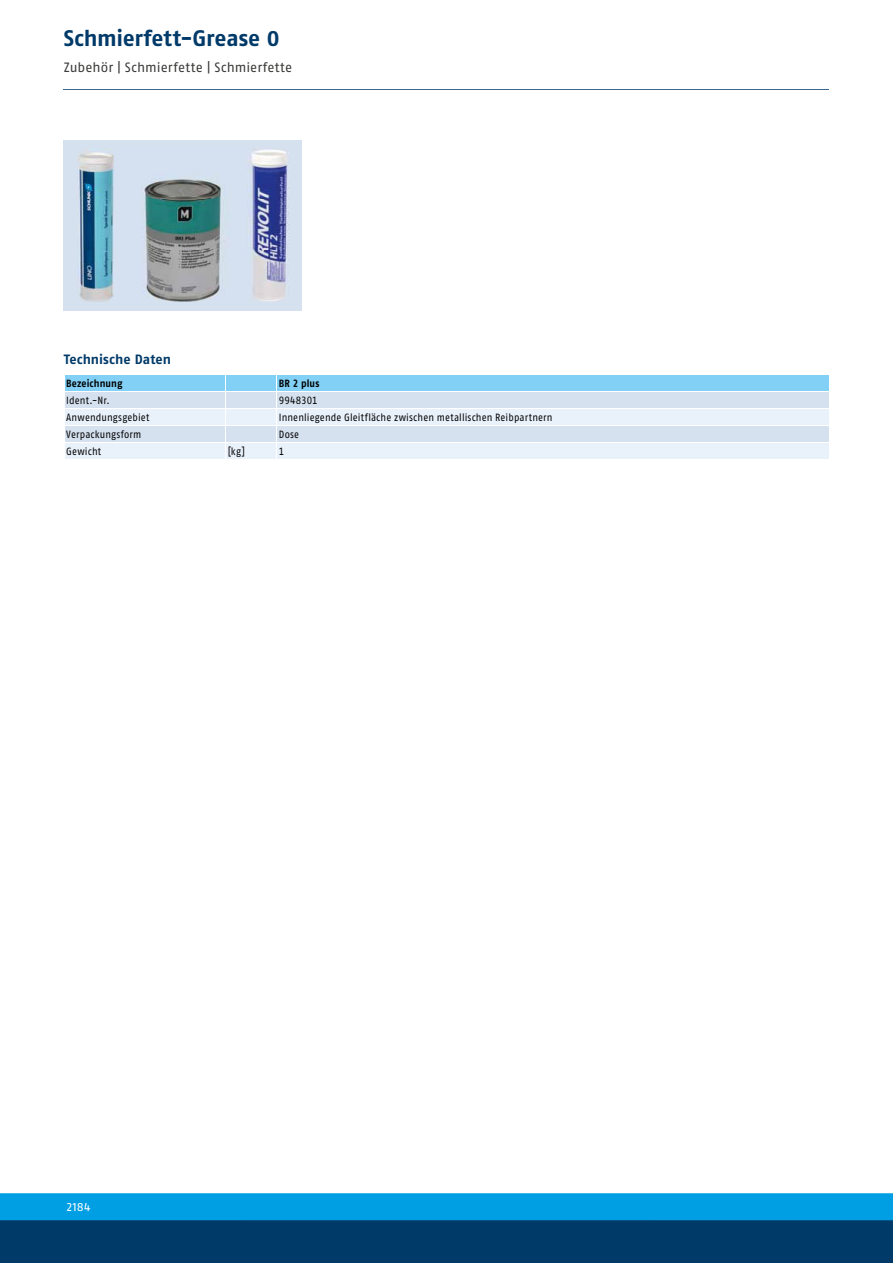
<style>
.page{position:relative;width:893px;height:1263px;background:#fff}
.page>*{position:absolute;margin:0;border:0;box-sizing:border-box;transform-origin:0 0}
.t1{font:700 22.5px "SCHUNK Fago Pro";letter-spacing:-.005em;color:#003a69}
.t2{font:13.5px "SCHUNK Fago Pro";letter-spacing:.005em;color:#3b3b3a}
.t3{font:700 13.5px "SCHUNK Fago Pro";letter-spacing:.005em;color:#003a69}
.t4{font:12px "SCHUNK Fago Pro";color:#fff}
.t5{font:10.5px "SCHUNK Fago Pro";letter-spacing:.01em;color:#000;scale:.9 1}
.t6{font:700 10.5px "SCHUNK Fago Pro";letter-spacing:.005em;color:#000;scale:.9 1}
</style>
<div class="page">
<div style="left:0;top:1202px;width:893px;height:61px;background:#003a69"></div>
<div style="left:0;top:1193px;width:893px;height:27px;background:#009ee3"></div>
<hr style="left:64px;top:89px;width:765px;height:1px;background:#3e6791">
<div style="left:64px;top:140px;width:238px;height:170px;background:#d6e1ef"></div>
<img style="left:78px;top:149px;width:210px;height:153px">
<svg style="left:65px;top:375px;width:764px;height:84px;background:#cfe5f5"></svg>
<h1 class="t1" style="left:64px;top:24px;width:217px">Schmierfett-Grease 0</h1>
<p class="t2" style="left:64px;top:60px;width:230px">Zubehör | Schmierfette | Schmierfette</p>
<p class="t3" style="left:64px;top:351px;width:109px">Technische Daten</p>
<p class="t6" style="left:66px;top:377px;width:64px">Bezeichnung</p>
<p class="t6" style="left:279px;top:377px;width:46px">BR 2 plus</p>
<p class="t5" style="left:66px;top:394px;width:50px">Ident.-Nr.</p>
<p class="t5" style="left:279px;top:394px;width:45px">9948301</p>
<p class="t5" style="left:66px;top:411px;width:94px">Anwendungsgebiet</p>
<p class="t5" style="left:279px;top:411px;width:306px">Innenliegende Gleitfläche zwischen metallischen Reibpartnern</p>
<p class="t5" style="left:66px;top:428px;width:85px">Verpackungsform</p>
<p class="t5" style="left:279px;top:428px;width:24px">Dose</p>
<p class="t5" style="left:66px;top:445px;width:40px">Gewicht</p>
<p class="t5" style="left:228px;top:445px;width:21px">[kg]</p>
<p class="t5" style="left:279px;top:445px;width:8px">1</p>
<p class="t4" style="left:67px;top:1199px;width:25px">2184</p>
</div>
